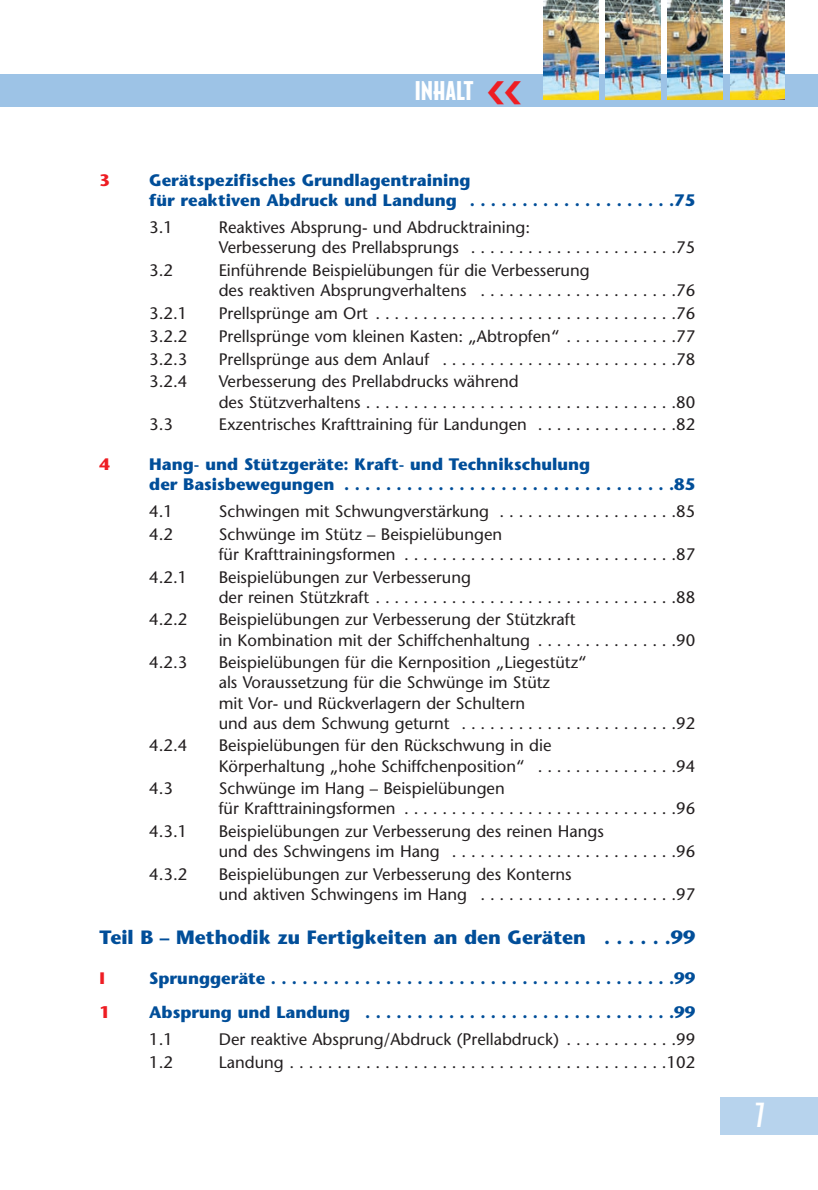
<style>
.page{position:relative;width:818px;height:1190px;background:#fff}
.page>*{position:absolute;margin:0;border:0;box-sizing:border-box;transform-origin:0 0}
.t1{font:500 31.5px "Bodega Sans";color:#fff}
.t2{font:900 24.5px "Bodega Sans";letter-spacing:.01em;color:#fff}
.t3{font:700 19.25px "Stone Sans";color:#014e99}
.t4{font:16.62px/20.1px "Stone Sans";color:#231f20}
.t5{font:700 16.62px/20.1px "Stone Sans";color:#014e99}
.t6{font:700 16.62px "Stone Sans";color:#ee1d23}
.s1{color:#ee1d23}
</style>
<div class="page">
<div style="left:0;top:75px;width:817px;height:32px;background:#9dc3e6"></div>
<img style="left:544px;top:0;width:54px;height:99px">
<img style="left:606px;top:0;width:54px;height:99px">
<img style="left:668px;top:0;width:54px;height:99px">
<img style="left:730px;top:0;width:54px;height:99px">
<div style="left:720px;top:1096px;width:97px;height:38px;background:#b7d3ed"></div>
<h2 class="t2" style="left:414px;top:81px;width:108px">INHALT <span class="s1">❮❮</span></h2>
<p class="t6" style="left:100px;top:174px;width:12px">3</p>
<p class="t5" style="left:149px;top:172px;width:547px">Gerätspezifisches Grundlagentraining<br>für reaktiven Abdruck und Landung . . . . . . . . . . . . . . . . . . . .75</p>
<p class="t4" style="left:149px;top:219px;width:25px">3.1</p>
<p class="t4" style="left:219px;top:219px;width:478px">Reaktives Absprung- und Abdrucktraining:<br>Verbesserung des Prellabsprungs . . . . . . . . . . . . . . . . . . . . . .75</p>
<p class="t4" style="left:149px;top:262px;width:25px">3.2</p>
<p class="t4" style="left:219px;top:262px;width:478px">Einführende Beispielübungen für die Verbesserung<br>des reaktiven Absprungverhaltens . . . . . . . . . . . . . . . . . . . . .76</p>
<p class="t4" style="left:149px;top:305px;width:40px">3.2.1</p>
<p class="t4" style="left:219px;top:305px;width:478px">Prellsprünge am Ort . . . . . . . . . . . . . . . . . . . . . . . . . . . . . . . .76</p>
<p class="t4" style="left:149px;top:328px;width:40px">3.2.2</p>
<p class="t4" style="left:219px;top:328px;width:478px">Prellsprünge vom kleinen Kasten: „Abtropfen“ . . . . . . . . . . . .77</p>
<p class="t4" style="left:149px;top:350px;width:40px">3.2.3</p>
<p class="t4" style="left:219px;top:350px;width:478px">Prellsprünge aus dem Anlauf . . . . . . . . . . . . . . . . . . . . . . . . .78</p>
<p class="t4" style="left:149px;top:373px;width:40px">3.2.4</p>
<p class="t4" style="left:219px;top:373px;width:478px">Verbesserung des Prellabdrucks während<br>des Stützverhaltens . . . . . . . . . . . . . . . . . . . . . . . . . . . . . . . . .80</p>
<p class="t4" style="left:149px;top:416px;width:25px">3.3</p>
<p class="t4" style="left:219px;top:416px;width:478px">Exzentrisches Krafttraining für Landungen . . . . . . . . . . . . . . .82</p>
<p class="t6" style="left:100px;top:457px;width:12px">4</p>
<p class="t5" style="left:149px;top:455px;width:547px">Hang- und Stützgeräte: Kraft- und Technikschulung<br>der Basisbewegungen . . . . . . . . . . . . . . . . . . . . . . . . . . . . . . . .85</p>
<p class="t4" style="left:149px;top:503px;width:25px">4.1</p>
<p class="t4" style="left:219px;top:503px;width:478px">Schwingen mit Schwungverstärkung . . . . . . . . . . . . . . . . . . .85</p>
<p class="t4" style="left:149px;top:525px;width:25px">4.2</p>
<p class="t4" style="left:219px;top:525px;width:478px">Schwünge im Stütz – Beispielübungen<br>für Krafttrainingsformen . . . . . . . . . . . . . . . . . . . . . . . . . . . . .87</p>
<p class="t4" style="left:149px;top:568px;width:40px">4.2.1</p>
<p class="t4" style="left:219px;top:568px;width:478px">Beispielübungen zur Verbesserung<br>der reinen Stützkraft . . . . . . . . . . . . . . . . . . . . . . . . . . . . . . . .88</p>
<p class="t4" style="left:149px;top:611px;width:40px">4.2.2</p>
<p class="t4" style="left:219px;top:611px;width:478px">Beispielübungen zur Verbesserung der Stützkraft<br>in Kombination mit der Schiffchenhaltung . . . . . . . . . . . . . . .90</p>
<p class="t4" style="left:149px;top:654px;width:40px">4.2.3</p>
<p class="t4" style="left:219px;top:654px;width:478px">Beispielübungen für die Kernposition „Liegestütz“<br>als Voraussetzung für die Schwünge im Stütz<br>mit Vor- und Rückverlagern der Schultern<br>und aus dem Schwung geturnt . . . . . . . . . . . . . . . . . . . . . . .92</p>
<p class="t4" style="left:149px;top:737px;width:40px">4.2.4</p>
<p class="t4" style="left:219px;top:737px;width:478px">Beispielübungen für den Rückschwung in die<br>Körperhaltung „hohe Schiffchenposition“ . . . . . . . . . . . . . . .94</p>
<p class="t4" style="left:149px;top:780px;width:25px">4.3</p>
<p class="t4" style="left:219px;top:780px;width:478px">Schwünge im Hang – Beispielübungen<br>für Krafttrainingsformen . . . . . . . . . . . . . . . . . . . . . . . . . . . . .96</p>
<p class="t4" style="left:149px;top:823px;width:40px">4.3.1</p>
<p class="t4" style="left:219px;top:823px;width:478px">Beispielübungen zur Verbesserung des reinen Hangs<br>und des Schwingens im Hang . . . . . . . . . . . . . . . . . . . . . . . .96</p>
<p class="t4" style="left:149px;top:866px;width:40px">4.3.2</p>
<p class="t4" style="left:219px;top:866px;width:478px">Beispielübungen zur Verbesserung des Konterns<br>und aktiven Schwingens im Hang . . . . . . . . . . . . . . . . . . . . .97</p>
<p class="t3" style="left:100px;top:930px;width:597px">Teil B – Methodik zu Fertigkeiten an den Geräten . . . . . .99</p>
<p class="t6" style="left:100px;top:971px;width:7px">I</p>
<p class="t5" style="left:149px;top:969px;width:547px">Sprunggeräte . . . . . . . . . . . . . . . . . . . . . . . . . . . . . . . . . . . . . . .99</p>
<p class="t6" style="left:100px;top:1005px;width:12px">1</p>
<p class="t5" style="left:149px;top:1003px;width:547px">Absprung und Landung . . . . . . . . . . . . . . . . . . . . . . . . . . . . . .99</p>
<p class="t4" style="left:149px;top:1030px;width:25px">1.1</p>
<p class="t4" style="left:219px;top:1030px;width:478px">Der reaktive Absprung/Abdruck (Prellabdruck) . . . . . . . . . . . .99</p>
<p class="t4" style="left:149px;top:1053px;width:25px">1.2</p>
<p class="t4" style="left:219px;top:1053px;width:478px">Landung . . . . . . . . . . . . . . . . . . . . . . . . . . . . . . . . . . . . . . . .102</p>
<h1 class="t1" style="left:755px;top:1102px;width:10px">7</h1>
</div>
